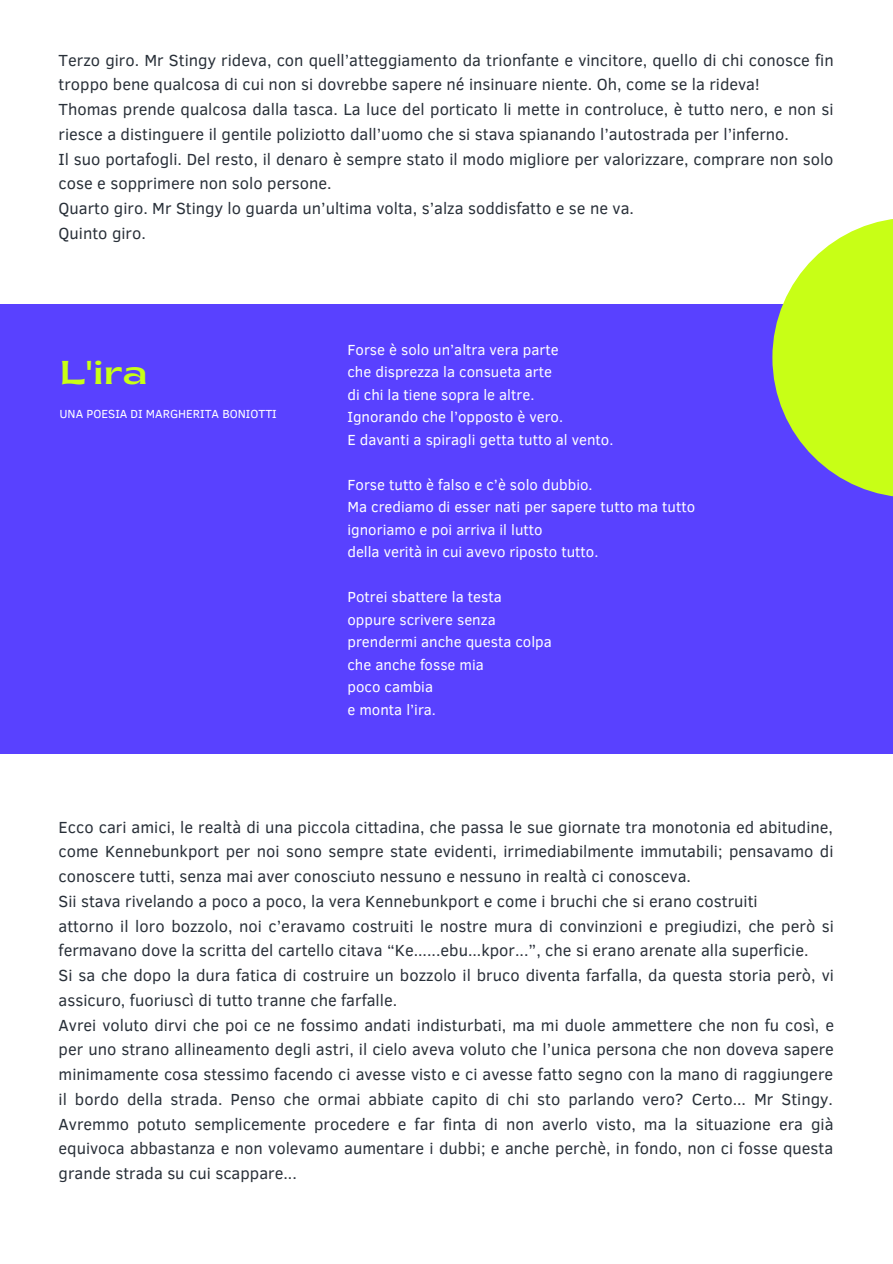
<style>
.page{position:relative;width:893px;height:1264px;background:#fff}
.page>*{position:absolute;margin:0;border:0;box-sizing:border-box;transform-origin:0 0}
.t1{font:semi-expanded 33px "Brice";color:#c8ff16}
.t2{font:16.5px/24.8px "Clear Sans";color:#293039}
.t3{font:15px/22.5px "Clear Sans";color:#fff}
.t4{font:12px "Clear Sans";color:#fff}
</style>
<div class="page">
<div style="left:0;top:304px;width:892px;height:449px;background:#5941ff"></div>
<svg style="left:772px;top:219px;width:120px;height:278px;fill:#c8ff16"></svg>
<p class="t2" style="left:59px;top:47px;width:776px">Terzo giro. Mr Stingy rideva, con quell’atteggiamento da trionfante e vincitore, quello di chi conosce fin troppo bene qualcosa di cui non si dovrebbe sapere né insinuare niente. Oh, come se la rideva!<br>Thomas prende qualcosa dalla tasca. La luce del porticato li mette in controluce, è tutto nero, e non si riesce a distinguere il gentile poliziotto dall’uomo che si stava spianando l’autostrada per l’inferno.<br>Il suo portafogli. Del resto, il denaro è sempre stato il modo migliore per valorizzare, comprare non solo cose e sopprimere non solo persone.<br>Quarto giro. Mr Stingy lo guarda un’ultima volta, s’alza soddisfatto e se ne va.<br>Quinto giro.</p>
<h1 class="t1" style="left:59px;top:359px;width:90px">L'ira</h1>
<p class="t4" style="left:59px;top:405px;width:219px">UNA POESIA DI MARGHERITA BONIOTTI</p>
<p class="t3" style="left:347px;top:337px;width:267px">Forse è solo un’altra vera parte<br>che disprezza la consueta arte<br>di chi la tiene sopra le altre.<br>Ignorando che l’opposto è vero.<br>E davanti a spiragli getta tutto al vento.</p>
<p class="t3" style="left:347px;top:472px;width:349px">Forse tutto è falso e c’è solo dubbio.<br>Ma crediamo di esser nati per sapere tutto ma tutto ignoriamo e poi arriva il lutto<br>della verità in cui avevo riposto tutto.</p>
<p class="t3" style="left:347px;top:585px;width:206px">Potrei sbattere la testa oppure scrivere senza prendermi anche questa colpa che anche fosse mia<br>poco cambia<br>e monta l’ira.</p>
<p class="t2" style="left:59px;top:813px;width:777px">Ecco cari amici, le realtà di una piccola cittadina, che passa le sue giornate tra monotonia ed abitudine, come Kennebunkport per noi sono sempre state evidenti, irrimediabilmente immutabili; pensavamo di conoscere tutti, senza mai aver conosciuto nessuno e nessuno in realtà ci conosceva.<br>Sii stava rivelando a poco a poco, la vera Kennebunkport e come i bruchi che si erano costruiti<br>attorno il loro bozzolo, noi c’eravamo costruiti le nostre mura di convinzioni e pregiudizi, che però si fermavano dove la scritta del cartello citava “Ke......ebu...kpor...”, che si erano arenate alla superficie.<br>Si sa che dopo la dura fatica di costruire un bozzolo il bruco diventa farfalla, da questa storia però, vi assicuro, fuoriuscì di tutto tranne che farfalle.<br>Avrei voluto dirvi che poi ce ne fossimo andati indisturbati, ma mi duole ammettere che non fu così, e per uno strano allineamento degli astri, il cielo aveva voluto che l’unica persona che non doveva sapere minimamente cosa stessimo facendo ci avesse visto e ci avesse fatto segno con la mano di raggiungere il bordo della strada. Penso che ormai abbiate capito di chi sto parlando vero? Certo... Mr Stingy.<br>Avremmo potuto semplicemente procedere e far finta di non averlo visto, ma la situazione era già equivoca abbastanza e non volevamo aumentare i dubbi; e anche perchè, in fondo, non ci fosse questa grande strada su cui scappare...</p>
</div>
